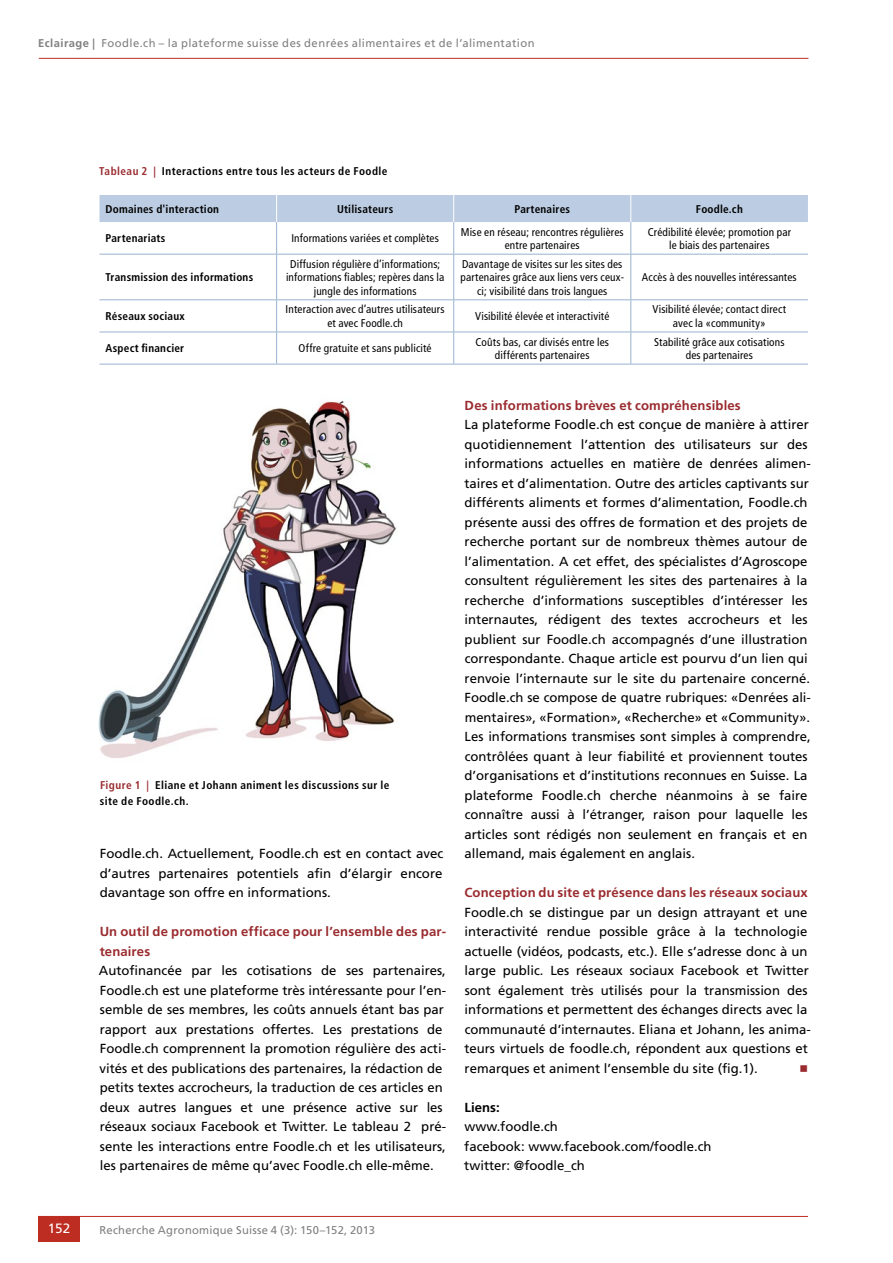
<style>
.page{position:relative;width:893px;height:1263px;background:#fff}
.page>*{position:absolute;margin:0;border:0;box-sizing:border-box;transform-origin:0 0}
.t1{font:13.5px "Frutiger LT Std";color:#fff}
.t2{font:13.2px/19.5px "Frutiger LT Std";color:#000}
.t3{font:700 13.2px/19.5px "Frutiger LT Std";letter-spacing:.01em;color:#9a2b2f}
.t4{font:700 13.2px "Frutiger LT Std";color:#000}
.t5{font:13.2px "Universal Newswith Comm Pi";color:#9a2b2f}
.t6{font:condensed 11.25px/13.5px "Frutiger LT Std";letter-spacing:.015em;color:#000;text-align:center}
.t7{font:700 condensed 11.25px/16.5px "Frutiger LT Std";letter-spacing:.03em;color:#000}
.t8{font:11.25px "Frutiger LT Std";letter-spacing:.035em;color:#808080}
.s1{font-weight:700}
.s2{color:#9a2b2f}
</style>
<div class="page">
<hr style="left:39px;top:58px;width:769px;height:1px;background:#bd2d21">
<hr style="left:38px;top:1216px;width:770px;height:1px;background:#bd2d21">
<div style="left:38px;top:1216px;width:42px;height:26px;background:#bd2d21"></div>
<hr style="left:276px;top:222px;width:1px;height:32px;background:#98b2cf">
<hr style="left:453px;top:222px;width:1px;height:32px;background:#98b2cf">
<hr style="left:630px;top:222px;width:1px;height:32px;background:#98b2cf">
<hr style="left:99px;top:254px;width:178px;height:1px;background:#98b2cf">
<hr style="left:277px;top:254px;width:177px;height:1px;background:#98b2cf">
<hr style="left:276px;top:255px;width:1px;height:44px;background:#98b2cf">
<hr style="left:454px;top:254px;width:177px;height:1px;background:#98b2cf">
<hr style="left:453px;top:255px;width:1px;height:44px;background:#98b2cf">
<hr style="left:631px;top:254px;width:177px;height:1px;background:#98b2cf">
<hr style="left:630px;top:255px;width:1px;height:44px;background:#98b2cf">
<hr style="left:99px;top:299px;width:178px;height:1px;background:#98b2cf">
<hr style="left:277px;top:299px;width:177px;height:1px;background:#98b2cf">
<hr style="left:276px;top:300px;width:1px;height:32px;background:#98b2cf">
<hr style="left:454px;top:299px;width:177px;height:1px;background:#98b2cf">
<hr style="left:453px;top:300px;width:1px;height:32px;background:#98b2cf">
<hr style="left:631px;top:299px;width:177px;height:1px;background:#98b2cf">
<hr style="left:630px;top:300px;width:1px;height:32px;background:#98b2cf">
<hr style="left:99px;top:332px;width:178px;height:1px;background:#98b2cf">
<hr style="left:277px;top:332px;width:177px;height:1px;background:#98b2cf">
<hr style="left:276px;top:332px;width:1px;height:32px;background:#98b2cf">
<hr style="left:454px;top:332px;width:177px;height:1px;background:#98b2cf">
<hr style="left:453px;top:332px;width:1px;height:32px;background:#98b2cf">
<hr style="left:631px;top:332px;width:177px;height:1px;background:#98b2cf">
<hr style="left:630px;top:332px;width:1px;height:32px;background:#98b2cf">
<hr style="left:99px;top:364px;width:178px;height:1px;background:#98b2cf">
<hr style="left:277px;top:364px;width:177px;height:1px;background:#98b2cf">
<hr style="left:454px;top:364px;width:177px;height:1px;background:#98b2cf">
<hr style="left:631px;top:364px;width:177px;height:1px;background:#98b2cf">
<div style="left:99px;top:195px;width:709px;height:27px;background:#bccce2"></div>
<hr style="left:892px;top:63px;width:1px;height:1153px;background:#f1f1f1">
<img style="left:98px;top:401px;width:299px;height:357px">
<p class="t8" style="left:38px;top:36px;width:498px"><span class="s1">Eclairage |</span> Foodle.ch – la plateforme suisse des denrées alimentaires et de l’alimentation</p>
<p class="t7" style="left:99px;top:163px;width:290px"><span class="s2">Tableau 2 |</span> Interactions entre tous les acteurs de Foodle</p>
<p class="t7" style="left:105px;top:201px;width:115px">Domaines d'interaction</p>
<p class="t7" style="left:337px;top:201px;width:58px">Utilisateurs</p>
<p class="t7" style="left:514px;top:201px;width:57px">Partenaires</p>
<p class="t7" style="left:696px;top:201px;width:48px">Foodle.ch</p>
<p class="t7" style="left:106px;top:230px;width:62px">Partenariats</p>
<p class="t6" style="left:291px;top:232px;width:149px">Informations variées et complètes</p>
<p class="t6" style="left:461px;top:225px;width:164px">Mise en réseau; rencontres régulières entre partenaires</p>
<p class="t6" style="left:648px;top:225px;width:145px">Crédibilité élevée; promotion par le biais des partenaires</p>
<p class="t7" style="left:105px;top:269px;width:149px">Transmission des informations</p>
<p class="t6" style="left:286px;top:257px;width:160px">Diffusion régulière d’informations; informations fiables; repères dans la jungle des informations</p>
<p class="t6" style="left:460px;top:257px;width:165px">Davantage de visites sur les sites des partenaires grâce aux liens vers ceux&shy;ci; visibilité dans trois langues</p>
<p class="t6" style="left:642px;top:271px;width:156px">Accès à des nouvelles intéressantes</p>
<p class="t7" style="left:105px;top:308px;width:81px">Réseaux sociaux</p>
<p class="t6" style="left:286px;top:303px;width:161px">Interaction avec d’autres utilisateurs et avec Foodle.ch</p>
<p class="t6" style="left:475px;top:310px;width:136px">Visibilité élevée et interactivité</p>
<p class="t6" style="left:652px;top:303px;width:135px">Visibilité élevée; contact direct avec la «community»</p>
<p class="t7" style="left:105px;top:340px;width:80px">Aspect financier</p>
<p class="t6" style="left:299px;top:342px;width:134px">Offre gratuite et sans publicité</p>
<p class="t6" style="left:475px;top:335px;width:135px">Coûts bas, car divisés entre les différents partenaires</p>
<p class="t6" style="left:654px;top:335px;width:132px">Stabilité grâce aux cotisations des partenaires</p>
<p class="t7" style="left:100px;top:776px;width:291px"><span class="s2">Figure 1 |</span> Eliane et Johann animent les discussions sur le site de Foodle.ch.</p>
<p class="t2" style="left:100px;top:844px;width:345px;text-align:justify">Foodle.ch. Actuellement, Foodle.ch est en contact avec d’autres partenaires potentiels afin d’élargir encore davantage son offre en informations.</p>
<p class="t3" style="left:100px;top:922px;width:348px">Un outil de promotion efficace pour l’ensemble des par&shy;tenaires</p>
<p class="t2" style="left:99px;top:961px;width:349px">Autofinancée par les cotisations de ses partenaires, Foodle.ch est une plateforme très intéressante pour l’en&shy;semble de ses membres, les coûts annuels étant bas par rapport aux prestations offertes. Les prestations de Foodle.ch comprennent la promotion régulière des acti&shy;vités et des publications des partenaires, la rédaction de petits textes accrocheurs, la traduction de ces articles en deux autres langues et une présence active sur les réseaux sociaux Facebook et Twitter. Le tableau 2 pré&shy;sente les interactions entre Foodle.ch et les utilisateurs, les partenaires de même qu’avec Foodle.ch elle-même.</p>
<p class="t3" style="left:465px;top:395px;width:278px">Des informations brèves et compréhensibles</p>
<p class="t2" style="left:464px;top:415px;width:348px">La plateforme Foodle.ch est conçue de manière à attirer quotidiennement l’attention des utilisateurs sur des informations actuelles en matière de denrées alimen&shy;taires et d’alimentation. Outre des articles captivants sur différents aliments et formes d’alimentation, Foodle.ch présente aussi des offres de formation et des projets de recherche portant sur de nombreux thèmes autour de l’alimentation. A cet effet, des spécialistes d’Agroscope consultent régulièrement les sites des partenaires à la recherche d’informations susceptibles d’intéresser les internautes, rédigent des textes accrocheurs et les publient sur Foodle.ch accompagnés d’une illustration correspondante. Chaque article est pourvu d’un lien qui renvoie l’internaute sur le site du partenaire concerné.<br>Foodle.ch se compose de quatre rubriques: «Denrées ali&shy;mentaires», «Formation», «Recherche» et «Community».<br>Les informations transmises sont simples à comprendre, contrôlées quant à leur fiabilité et proviennent toutes d’organisations et d’institutions reconnues en Suisse. La plateforme Foodle.ch cherche néanmoins à se faire connaître aussi à l’étranger, raison pour laquelle les articles sont rédigés non seulement en français et en allemand, mais également en anglais.</p>
<p class="t3" style="left:464px;top:883px;width:345px">Conception du site et présence dans les réseaux sociaux</p>
<p class="t2" style="left:464px;top:902px;width:348px">Foodle.ch se distingue par un design attrayant et une interactivité rendue possible grâce à la technologie actuelle (vidéos, podcasts, etc.). Elle s’adresse donc à un large public. Les réseaux sociaux Facebook et Twitter sont également très utilisés pour la transmission des informations et permettent des échanges directs avec la communauté d’internautes. Eliana et Johann, les anima&shy;teurs virtuels de foodle.ch, répondent aux questions et remarques et animent l’ensemble du site (fig.1).</p>
<p class="t5" style="left:800px;top:1063px;width:9px">n</p>
<p class="t4" style="left:465px;top:1099px;width:37px">Liens:</p>
<p class="t2" style="left:464px;top:1117px;width:249px">www.foodle.ch<br>facebook: www.facebook.com/foodle.ch twitter: @foodle_ch</p>
<p class="t1" style="left:48px;top:1221px;width:24px">152</p>
<p class="t8" style="left:99px;top:1223px;width:277px">Recherche Agronomique Suisse 4 (3): 150–152, 2013</p>
</div>
